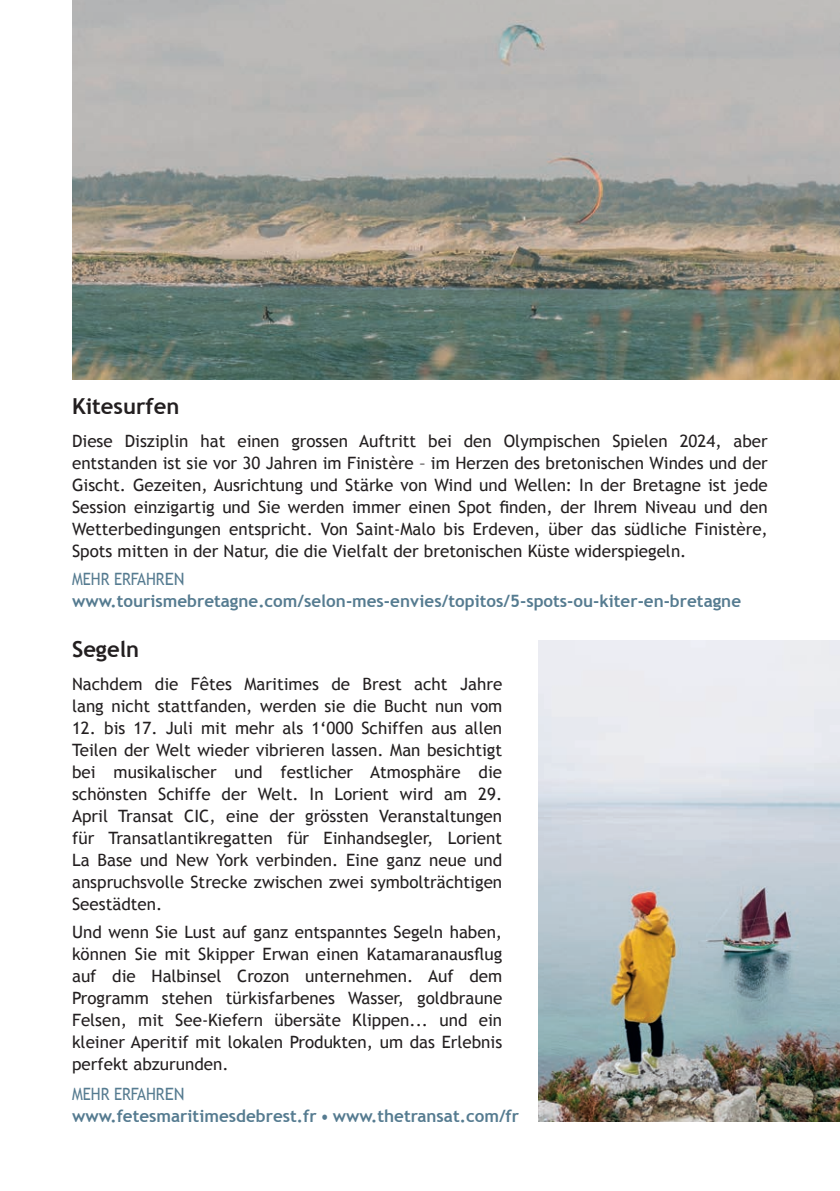
<style>
.page{position:relative;width:840px;height:1191px;background:#fff}
.page>*{position:absolute;margin:0;border:0;box-sizing:border-box;transform-origin:0 0}
.t1{font:700 22px "Trebuchet MS";color:#231f20}
.t2{font:17px/22px "Trebuchet MS";color:#231f20;text-align:justify}
.t3{font:700 17px/22px "Trebuchet MS";color:#557b90}
.s1{font-weight:400}
</style>
<div class="page">
<img style="left:72px;top:0;width:767px;height:380px">
<img style="left:538px;top:641px;width:301px;height:480px">
<p class="t1" style="left:72px;top:392px;width:109px">Kitesurfen</p>
<p class="t2" style="left:72px;top:430px;width:697px">Diese Disziplin hat einen grossen Auftritt bei den Olympischen Spielen 2024, aber entstanden ist sie vor 30 Jahren im Finistère – im Herzen des bretonischen Windes und der Gischt. Gezeiten, Ausrichtung und Stärke von Wind und Wellen: In der Bretagne ist jede Session einzigartig und Sie werden immer einen Spot finden, der Ihrem Niveau und den Wetterbedingungen entspricht. Von Saint-Malo bis Erdeven, über das südliche Finistère, Spots mitten in der Natur, die die Vielfalt der bretonischen Küste widerspiegeln.</p>
<p class="t3" style="left:72px;top:567px;width:670px"><span class="s1">MEHR ERFAHREN </span>www.tourismebretagne.com/selon-mes-envies/topitos/5-spots-ou-kiter-en-bretagne</p>
<p class="t1" style="left:72px;top:635px;width:69px">Segeln</p>
<p class="t2" style="left:72px;top:673px;width:431px">Nachdem die Fêtes Maritimes de Brest acht Jahre lang nicht stattfanden, werden sie die Bucht nun vom</p>
<p class="t2" style="left:72px;top:717px;width:431px">12. bis 17. Juli mit mehr als 1‘000 Schiffen aus allen Teilen der Welt wieder vibrieren lassen. Man besichtigt bei musikalischer und festlicher Atmosphäre die schönsten Schiffe der Welt. In Lorient wird am 29.<br>April Transat CIC, eine der grössten Veranstaltungen für Transatlantikregatten für Einhandsegler, Lorient La Base und New York verbinden. Eine ganz neue und anspruchsvolle Strecke zwischen zwei symbolträchtigen Seestädten.</p>
<p class="t2" style="left:72px;top:921px;width:431px">Und wenn Sie Lust auf ganz entspanntes Segeln haben, können Sie mit Skipper Erwan einen Katamaranausflug auf die Halbinsel Crozon unternehmen. Auf dem Programm stehen türkisfarbenes Wasser, goldbraune Felsen, mit See-Kiefern übersäte Klippen... und ein kleiner Aperitif mit lokalen Produkten, um das Erlebnis perfekt abzurunden.</p>
<p class="t3" style="left:72px;top:1082px;width:448px"><span class="s1">MEHR ERFAHREN<br></span>www.fetesmaritimesdebrest.fr • www.thetransat.com/fr</p>
</div>
